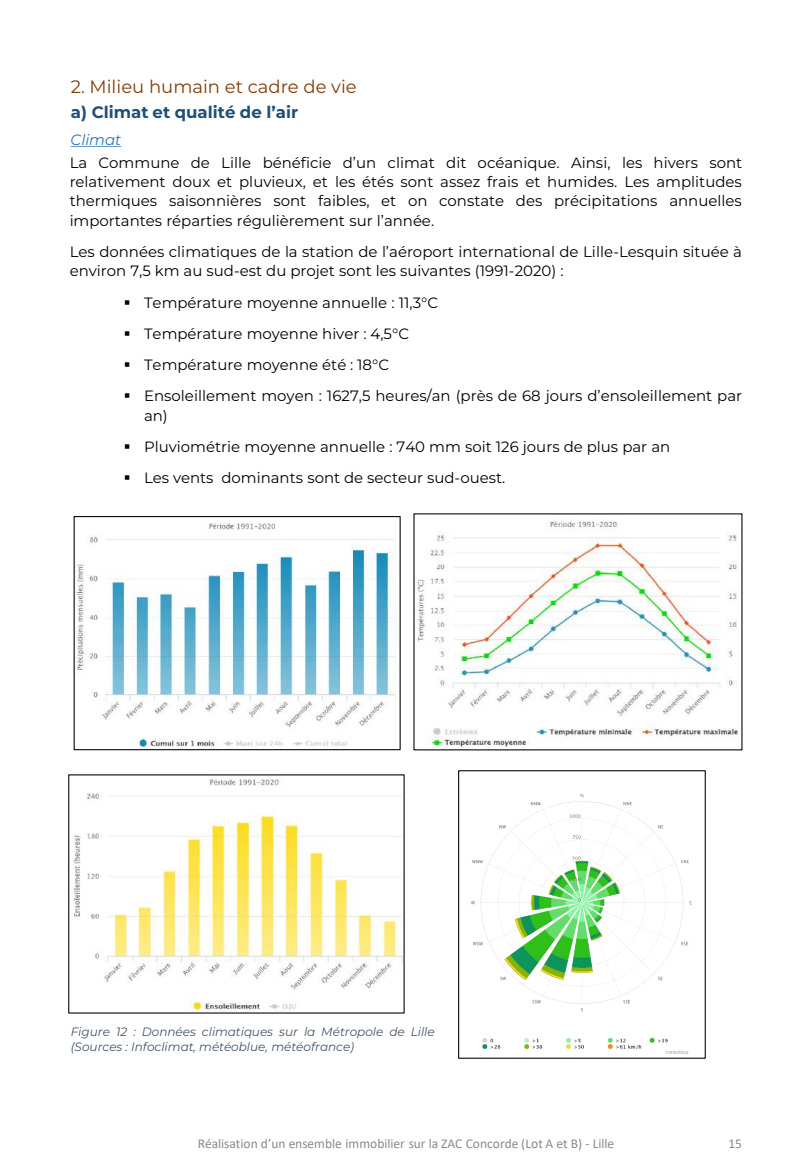
<style>
.page{position:relative;width:810px;height:1170px;background:#fff}
.page>*{position:absolute;margin:0;border:0;box-sizing:border-box;transform-origin:0 0}
.t1{font:18px "Montserrat";color:#833c0b}
.t2{font:700 16.5px "Montserrat";color:#1f4e79}
.t3{font:15px/19.2px "Montserrat";color:#000}
.t4{font:italic 15px "Montserrat";letter-spacing:-.005em;color:#2d74b5}
.t5{font:13.5px "Calibri";letter-spacing:-.005em;color:#898989}
.t6{font:italic 12px/14.4px "Montserrat";color:#44546a}
</style>
<div class="page">
<svg style="left:71px;top:146px;width:50px;height:1px"></svg>
<img style="left:70px;top:777px;width:333px;height:235px">
<img style="left:76px;top:523px;width:321px;height:225px">
<div style="left:74px;top:516px;width:327px;height:234px;border:1px solid #000"></div>
<img style="left:416px;top:520px;width:322px;height:228px">
<img style="left:470px;top:793px;width:222px;height:261px">
<div style="left:458px;top:770px;width:248px;height:289px;border:1px solid #000"></div>
<p class="t1" style="left:71px;top:75px;width:287px">2. Milieu humain et cadre de vie</p>
<p class="t2" style="left:71px;top:102px;width:229px">a) Climat et qualité de l’air</p>
<p class="t3" style="left:70px;top:153px;width:674px;text-align:justify">La Commune de Lille bénéficie d’un climat dit océanique. Ainsi, les hivers sont relativement doux et pluvieux, et les étés sont assez frais et humides. Les amplitudes thermiques saisonnières sont faibles, et on constate des précipitations annuelles importantes réparties régulièrement sur l’année.</p>
<p class="t3" style="left:70px;top:242px;width:674px">Les données climatiques de la station de l’aéroport international de Lille-Lesquin située à environ 7,5 km au sud-est du projet sont les suivantes (1991-2020) :</p>
<p class="t3" style="left:124px;top:293px;width:316px">▪ Température moyenne annuelle : 11,3°C</p>
<p class="t3" style="left:124px;top:324px;width:287px">▪ Température moyenne hiver : 4,5°C</p>
<p class="t3" style="left:124px;top:355px;width:267px">▪ Température moyenne été : 18°C</p>
<p class="t3" style="left:144px;top:386px;width:600px;text-indent:-20px">▪ Ensoleillement moyen : 1627,5 heures/an (près de 68 jours d’ensoleillement par an)</p>
<p class="t3" style="left:124px;top:437px;width:548px">▪ Pluviométrie moyenne annuelle : 740 mm soit 126 jours de plus par an</p>
<p class="t3" style="left:124px;top:468px;width:383px">▪ Les vents dominants sont de secteur sud-ouest.</p>
<p class="t4" style="left:71px;top:130px;width:52px">Climat</p>
<p class="t6" style="left:71px;top:1025px;width:366px">Figure 12 : Données climatiques sur la Métropole de Lille (Sources : Infoclimat, météoblue, météofrance)</p>
<p class="t5" style="left:198px;top:1138px;width:418px">Réalisation d’un ensemble immobilier sur la ZAC Concorde (Lot A et B) - Lille</p>
<p class="t5" style="left:728px;top:1138px;width:15px">15</p>
</div>
